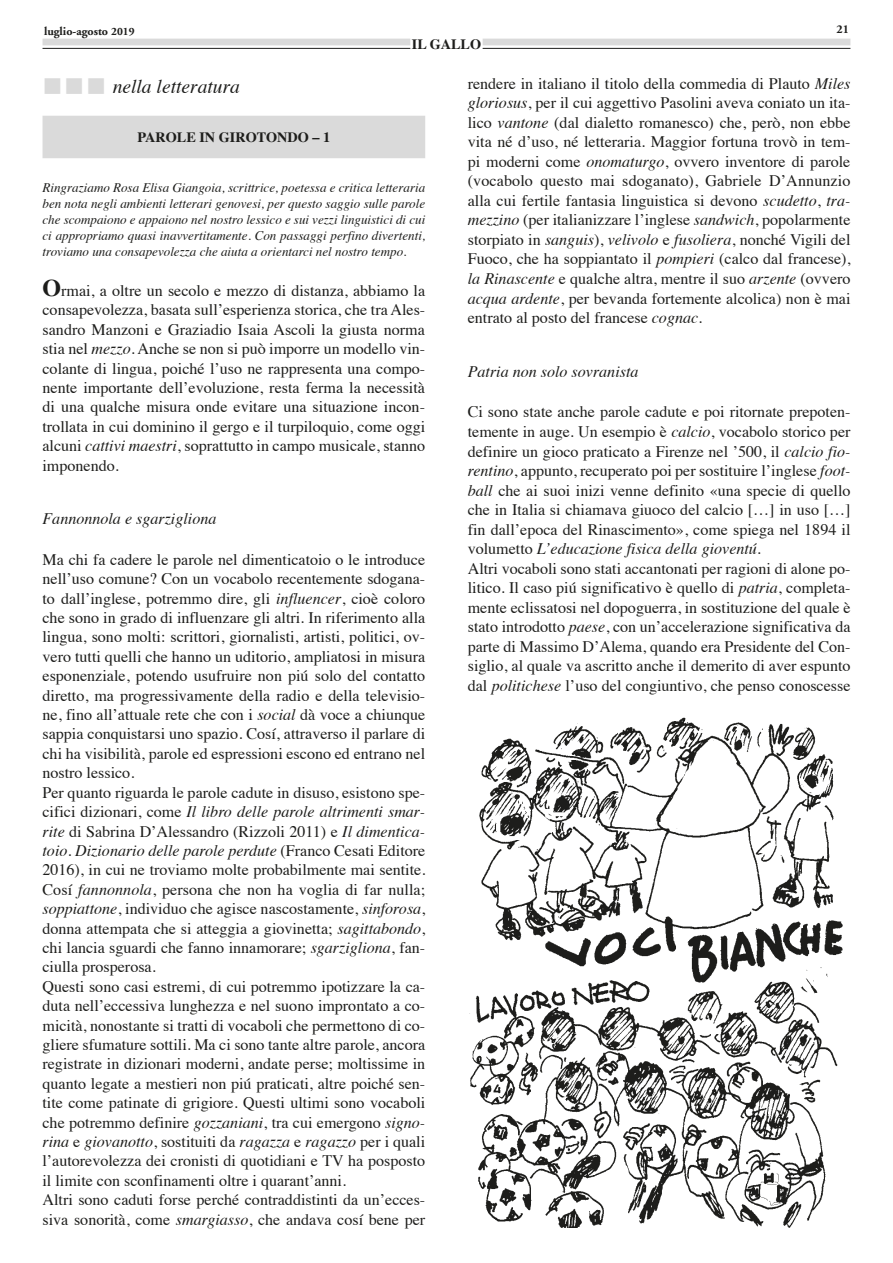
<style>
.page{position:relative;width:893px;height:1263px;background:#fff}
.page>*{position:absolute;margin:0;border:0;box-sizing:border-box;transform-origin:0 0}
.t1{font:italic 19.5px "Times";color:#1d1d1b}
.t2{font:16.05px/19.4px "Times";color:#1d1d1b;text-align:justify}
.t3{font:italic 16.05px "Times";color:#1d1d1b}
.t4{font:700 14.25px "Times";color:#1d1d1b}
.t5{font:italic 13.05px/16px "Times";color:#1d1d1b;text-align:justify}
.t6{font:700 12px "Adobe Garamond";color:#1d1d1b}
.s1{font-size:11.25px}
.s2{color:#dadada}
.s3{font-weight:700;font-size:24px}
.s4{font-style:italic}
</style>
<div class="page">
<hr style="left:43px;top:48px;width:367px;height:1px;background:#1d1d1b">
<hr style="left:483px;top:48px;width:367px;height:1px;background:#1d1d1b">
<div style="left:43px;top:39px;width:367px;height:6px;background:#dadada"></div>
<div style="left:483px;top:39px;width:367px;height:6px;background:#dadada"></div>
<div style="left:43px;top:116px;width:382px;height:42px;background:#dadada"></div>
<img style="left:469px;top:717px;width:374px;height:511px">
<p class="t6" style="left:44px;top:25px;width:92px">luglio-agosto <span class="s1">2019</span></p>
<p class="t4" style="left:412px;top:30px;width:71px">IL GALLO</p>
<p class="t6" style="left:836px;top:23px;width:14px">21</p>
<p class="t1" style="left:43px;top:69px;width:199px"><span class="s2">■■■</span> nella letteratura</p>
<p class="t4" style="left:138px;top:124px;width:194px">PAROLE IN GIROTONDO – 1</p>
<p class="t5" style="left:43px;top:179px;width:384px">Ringraziamo Rosa Elisa Giangoia, scrittrice, poetessa e critica letteraria ben nota negli ambienti letterari genovesi, per questo saggio sulle parole che scompaiono e appaiono nel nostro lessico e sui vezzi linguistici di cui ci appropriamo quasi inavvertitamente. Con passaggi perfino divertenti, troviamo una consapevolezza che aiuta a orientarci nel nostro tempo.</p>
<p class="t2" style="left:43px;top:280px;width:384px"><span class="s3">O</span>rmai, a oltre un secolo e mezzo di distanza, abbiamo la consapevolezza, basata sull’esperienza storica, che tra Ales&shy;sandro Manzoni e Graziadio Isaia Ascoli la giusta norma stia nel <span class="s4">mezzo.</span> Anche se non si può imporre un modello vin&shy;colante di lingua, poiché l’uso ne rappresenta una compo&shy;nente importante dell’evoluzione, resta ferma la necessità di una qualche misura onde evitare una situazione incon&shy;trollata in cui dominino il gergo e il turpiloquio, come oggi alcuni <span class="s4">cattivi maestri</span>, soprattutto in campo musicale, stanno imponendo.</p>
<p class="t3" style="left:43px;top:505px;width:175px">Fannonnola e sgarzigliona</p>
<p class="t2" style="left:43px;top:548px;width:384px;text-align:left">Ma chi fa cadere le parole nel dimenticatoio o le introduce nell’uso comune? Con un vocabolo recentemente sdogana&shy;to dall’inglese, potremmo dire, gli <span class="s4">influencer</span>, cioè coloro che sono in grado di influenzare gli altri. In riferimento alla lingua, sono molti: scrittori, giornalisti, artisti, politici, ov&shy;vero tutti quelli che hanno un uditorio, ampliatosi in misura esponenziale, potendo usufruire non piú solo del contatto diretto, ma progressivamente della radio e della televisio&shy;ne, fino all’attuale rete che con i <span class="s4">social</span> dà voce a chiunque sappia conquistarsi uno spazio. Cosí, attraverso il parlare di chi ha visibilità, parole ed espressioni escono ed entrano nel nostro lessico.<br>Per quanto riguarda le parole cadute in disuso, esistono spe&shy;cifici dizionari, come <span class="s4">Il libro delle parole altrimenti smar&shy;rite</span> di Sabrina D’Alessandro (Rizzoli 2011) e <span class="s4">Il dimentica&shy;toio. Dizionario delle parole perdute</span> (Franco Cesati Editore 2016), in cui ne troviamo molte probabilmente mai sentite.<br>Cosí <span class="s4">fannonnola</span>, persona che non ha voglia di far nulla; <span class="s4">soppiattone</span>, individuo che agisce nascostamente, <span class="s4">sinforosa</span>, donna attempata che si atteggia a giovinetta; <span class="s4">sagittabondo</span>, chi lancia sguardi che fanno innamorare; <span class="s4">sgarzigliona</span>, fan&shy;ciulla prosperosa.<br>Questi sono casi estremi, di cui potremmo ipotizzare la ca&shy;duta nell’eccessiva lunghezza e nel suono improntato a co&shy;micità, nonostante si tratti di vocaboli che permettono di co&shy;gliere sfumature sottili. Ma ci sono tante altre parole, ancora registrate in dizionari moderni, andate perse; moltissime in quanto legate a mestieri non piú praticati, altre poiché sen&shy;tite come patinate di grigiore. Questi ultimi sono vocaboli che potremmo definire <span class="s4">gozzaniani</span>, tra cui emergono <span class="s4">signo&shy;rina</span> e <span class="s4">giovanotto</span>, sostituiti da <span class="s4">ragazza</span> e <span class="s4">ragazzo</span> per i quali l’autorevolezza dei cronisti di quotidiani e TV ha posposto il limite con sconfinamenti oltre i quarant’anni.<br>Altri sono caduti forse perché contraddistinti da un’ecces&shy;siva sonorità, come <span class="s4">smargiasso</span>, che andava cosí bene per</p>
<p class="t2" style="left:468px;top:72px;width:384px">rendere in italiano il titolo della commedia di Plauto <span class="s4">Miles gloriosus</span>, per il cui aggettivo Pasolini aveva coniato un ita&shy;lico <span class="s4">vantone</span> (dal dialetto romanesco) che, però, non ebbe vita né d’uso, né letteraria. Maggior fortuna trovò in tem&shy;pi moderni come <span class="s4">onomaturgo</span>, ovvero inventore di parole (vocabolo questo mai sdoganato), Gabriele D’Annunzio alla cui fertile fantasia linguistica si devono <span class="s4">scudetto</span>, <span class="s4">tra&shy;mezzino</span> (per italianizzare l’inglese <span class="s4">sandwich</span>, popolarmente storpiato in <span class="s4">sanguis</span>), <span class="s4">velivolo</span> e <span class="s4">fusoliera</span>, nonché Vigili del Fuoco, che ha soppiantato il <span class="s4">pompieri</span> (calco dal francese), <span class="s4">la Rinascente</span> e qualche altra, mentre il suo <span class="s4">arzente</span> (ovvero <span class="s4">acqua ardente</span>, per bevanda fortemente alcolica) non è mai entrato al posto del francese <span class="s4">cognac</span>.</p>
<p class="t3" style="left:468px;top:357px;width:172px">Patria non solo sovranista</p>
<p class="t2" style="left:468px;top:401px;width:384px;text-align:left">Ci sono state anche parole cadute e poi ritornate prepoten&shy;temente in auge. Un esempio è <span class="s4">calcio</span>, vocabolo storico per definire un gioco praticato a Firenze nel ’500, il <span class="s4">calcio fio&shy;rentino</span>, appunto, recuperato poi per sostituire l’inglese <span class="s4">foot&shy;ball</span> che ai suoi inizi venne definito «una specie di quello che in Italia si chiamava giuoco del calcio […] in uso […] fin dall’epoca del Rinascimento», come spiega nel 1894 il volumetto <span class="s4">L’educazione fisica della gioventú.<br></span>Altri vocaboli sono stati accantonati per ragioni di alone po&shy;litico. Il caso piú significativo è quello di <span class="s4">patria</span>, completa&shy;mente eclissatosi nel dopoguerra, in sostituzione del quale è stato introdotto <span class="s4">paese</span>, con un’accelerazione significativa da parte di Massimo D’Alema, quando era Presidente del Con&shy;siglio, al quale va ascritto anche il demerito di aver espunto dal <span class="s4">politichese</span> l’uso del congiuntivo, che penso conoscesse</p>
</div>
